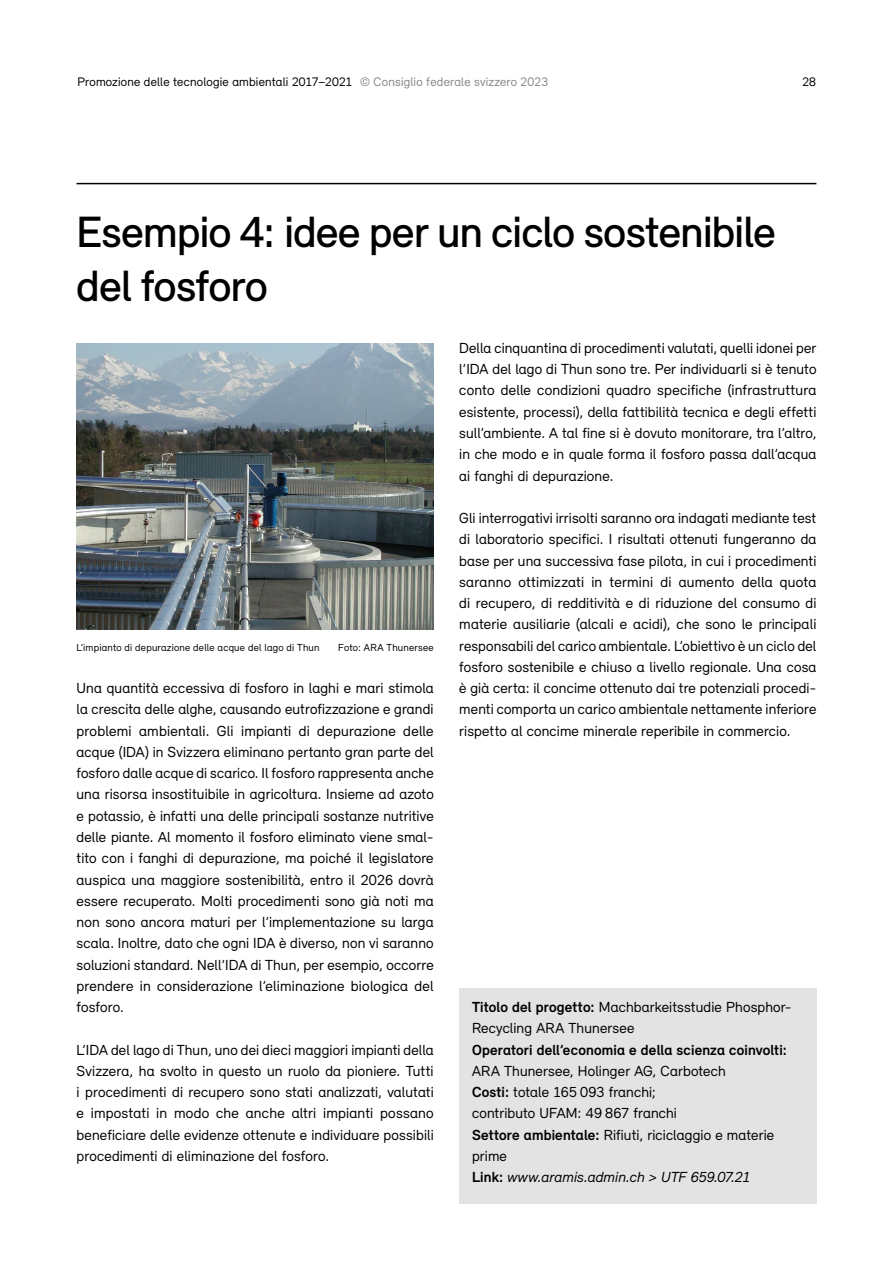
<style>
.page{position:relative;width:893px;height:1263px;background:#fff}
.page>*{position:absolute;margin:0;border:0;box-sizing:border-box;transform-origin:0 0}
._07_Bsp_Titel_in_IHV{font:500 45px/54px "Relevant";letter-spacing:-.01em;color:#000}
._07_Grundtext{font:15px/21.3px "Relevant";letter-spacing:.01em;color:#000;text-align:justify}
._11_Grundtext{font:15px/21.3px "Relevant";letter-spacing:.01em;color:#000}
._11_Grundtext-2{font:700 15px/21.3px "Relevant";letter-spacing:.01em;color:#000}
._11_Grundtext_Abstan{font:italic 15px "Relevant";letter-spacing:.01em;color:#000}
.t1{font:12.75px "Relevant";letter-spacing:.015em;color:#000}
.Artifact__08_Quelle{font:10.5px "Relevant";letter-spacing:.025em;color:#000}
.s1{color:#878787}
.s2{font-weight:700}
.s3{font-weight:400}
.s4{font-weight:700;font-style:normal}
</style>
<div class="page">
<hr style="left:77px;top:183px;width:739px;height:1px;background:#000">
<div style="left:459px;top:988px;width:357px;height:66px;background:#e3e3e3"></div>
<div style="left:459px;top:1030px;width:357px;height:67px;background:#e3e3e3"></div>
<div style="left:459px;top:1073px;width:357px;height:66px;background:#e3e3e3"></div>
<div style="left:459px;top:1116px;width:357px;height:66px;background:#e3e3e3"></div>
<div style="left:459px;top:1158px;width:357px;height:45px;background:#e3e3e3"></div>
<img style="left:77px;top:344px;width:357px;height:285px">
<p class="t1" style="left:77px;top:74px;width:472px">Promozione delle tecnologie ambientali 2017–2021 <span class="s1">© Consiglio federale svizzero 2023</span></p>
<p class="t1" style="left:802px;top:74px;width:15px">28</p>
<p class="_07_Bsp_Titel_in_IHV" style="left:77px;top:204px;width:701px">Esempio 4: idee per un ciclo sostenibile del fosforo</p>
<p class="Artifact__08_Quelle" style="left:77px;top:641px;width:245px">L’impianto di depurazione delle acque del lago di Thun</p>
<p class="Artifact__08_Quelle" style="left:338px;top:641px;width:97px">Foto: ARA Thunersee</p>
<p class="_07_Grundtext" style="left:77px;top:677px;width:359px">Una quantità eccessiva di fosforo in laghi e mari stimola la crescita delle alghe, causando eutrofizzazione e grandi problemi ambientali. Gli impianti di depurazione delle acque (IDA) in Svizzera eliminano pertanto gran parte del fosforo dalle acque di scarico. Il fosforo rappresenta anche una risorsa insostituibile in agricoltura. Insieme ad azoto e potassio, è infatti una delle principali sostanze nutritive delle piante. Al momento il fosforo eliminato viene smal&shy;tito con i fanghi di depurazione, ma poiché il legislatore auspica una maggiore sostenibilità, entro il 2026 dovrà essere recuperato. Molti procedimenti sono già noti ma non sono ancora maturi per l’implementazione su larga scala. Inoltre, dato che ogni IDA è diverso, non vi saranno soluzioni standard. Nell’IDA di Thun, per esempio, occorre prendere in considerazione l’eliminazione biologica del fosforo.</p>
<p class="_07_Grundtext" style="left:77px;top:1039px;width:359px">L’IDA del lago di Thun, uno dei dieci maggiori impianti della Svizzera, ha svolto in questo un ruolo da pioniere. Tutti i procedimenti di recupero sono stati analizzati, valutati e impostati in modo che anche altri impianti possano beneficiare delle evidenze ottenute e individuare possibili procedimenti di eliminazione del fosforo.</p>
<p class="_07_Grundtext" style="left:459px;top:337px;width:359px">Della cinquantina di procedimenti valutati, quelli idonei per l’IDA del lago di Thun sono tre. Per individuarli si è tenuto conto delle condizioni quadro specifiche (infrastruttura esistente, processi), della fattibilità tecnica e degli effetti sull’ambiente. A tal fine si è dovuto monitorare, tra l’altro, in che modo e in quale forma il fosforo passa dall’acqua ai fanghi di depurazione.</p>
<p class="_07_Grundtext" style="left:459px;top:507px;width:359px">Gli interrogativi irrisolti saranno ora indagati mediante test di laboratorio specifici. I risultati ottenuti fungeranno da base per una successiva fase pilota, in cui i procedimenti saranno ottimizzati in termini di aumento della quota di recupero, di redditività e di riduzione del consumo di materie ausiliarie (alcali e acidi), che sono le principali responsabili del carico ambientale. L’obiettivo è un ciclo del fosforo sostenibile e chiuso a livello regionale. Una cosa è già certa: il concime ottenuto dai tre potenziali procedi&shy;menti comporta un carico ambientale nettamente inferiore rispetto al concime minerale reperibile in commercio.</p>
<p class="_11_Grundtext" style="left:472px;top:996px;width:321px"><span class="s2">Titolo del progetto:</span> Machbarkeitsstudie Phosphor-<br>Recycling ARA Thunersee</p>
<p class="_11_Grundtext-2" style="left:472px;top:1039px;width:316px">Operatori dell’economia e della scienza coinvolti:<br><span class="s3">ARA Thunersee, Holinger AG, Carbotech</span></p>
<p class="_11_Grundtext" style="left:472px;top:1081px;width:207px"><span class="s2">Costi:</span> totale 165 093 franchi; contributo UFAM: 49 867 franchi</p>
<p class="_11_Grundtext" style="left:472px;top:1124px;width:304px"><span class="s2">Settore ambientale:</span> Rifiuti, riciclaggio e materie prime</p>
<p class="_11_Grundtext_Abstan" style="left:472px;top:1167px;width:280px"><span class="s4">Link:</span> www.aramis.admin.ch &gt; UTF 659.07.21</p>
</div>
